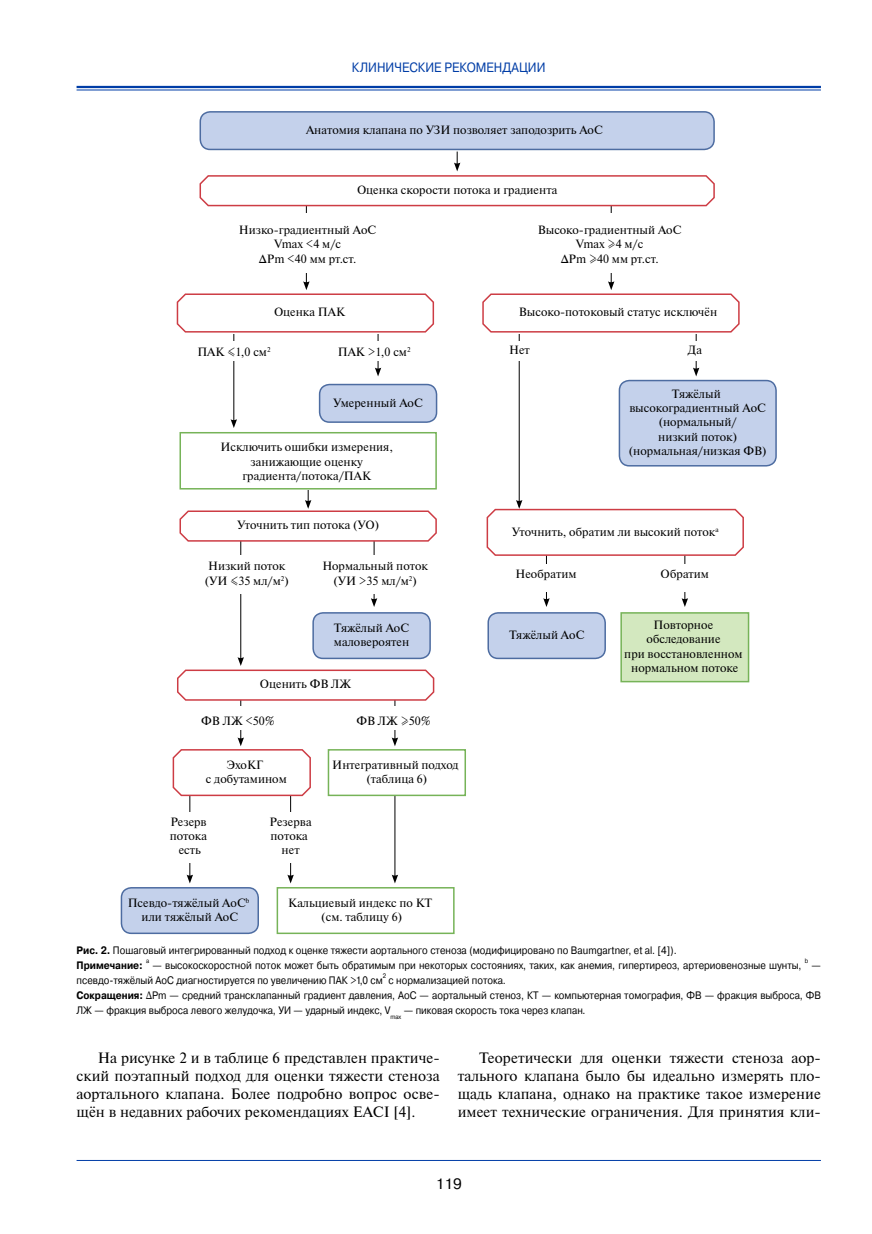
<style>
.page{position:relative;width:872px;height:1234px;background:#fff}
.page>*{position:absolute;margin:0;border:0;box-sizing:border-box;transform-origin:0 0}
.t1{font:15px/18px "Newton";color:#000;text-align:justify}
.t2{font:15px "Pragmatica";color:#000}
.t3{font:13.5px "Pragmatica";color:#003da6;scale:.89 1}
.t4{font:12px/14.4px "Newton";color:#000;text-align:center}
.t5{font:10.8px/15px "Pragmatica";color:#000;scale:.89 1}
.t6{font:6.45px "Pragmatica";color:#000;scale:.89 1}
.s1{font-weight:700}
</style>
<div class="page">
<hr style="left:77px;top:1159px;width:744px;height:1px;background:#003da6">
<svg style="left:77px;top:88px;width:744px;height:2px"></svg>
<hr style="left:77px;top:86px;width:744px;height:2px;background:#003da6">
<hr style="left:77px;top:90px;width:744px;height:1px;background:#003da6">
<hr style="left:306px;top:205px;width:1px;height:78px;background:#000">
<hr style="left:233px;top:334px;width:1px;height:87px;background:#000">
<svg style="left:231px;top:419px;width:6px;height:9px"></svg>
<hr style="left:240px;top:539px;width:1px;height:120px;background:#000">
<hr style="left:240px;top:698px;width:1px;height:41px;background:#000">
<hr style="left:189px;top:781px;width:1px;height:95px;background:#000">
<svg style="left:187px;top:874px;width:6px;height:9px"></svg>
<hr style="left:546px;top:555px;width:1px;height:45px;background:#000">
<svg style="left:543px;top:598px;width:6px;height:9px"></svg>
<hr style="left:519px;top:334px;width:1px;height:172px;background:#000">
<hr style="left:378px;top:334px;width:1px;height:36px;background:#000">
<svg style="left:375px;top:367px;width:6px;height:9px"></svg>
<hr style="left:374px;top:540px;width:1px;height:60px;background:#000">
<svg style="left:371px;top:598px;width:6px;height:9px"></svg>
<hr style="left:684px;top:555px;width:1px;height:45px;background:#000">
<svg style="left:681px;top:598px;width:7px;height:9px"></svg>
<hr style="left:308px;top:471px;width:1px;height:35px;background:#000">
<hr style="left:696px;top:334px;width:1px;height:36px;background:#000">
<svg style="left:693px;top:367px;width:6px;height:9px"></svg>
<hr style="left:611px;top:205px;width:1px;height:78px;background:#000">
<div style="left:227px;top:213px;width:159px;height:60px;background:#fff"></div>
<div style="left:177px;top:341px;width:119px;height:20px;background:#fff"></div>
<div style="left:181px;top:555px;width:119px;height:38px;background:#fff"></div>
<div style="left:197px;top:705px;width:88px;height:24px;background:#fff"></div>
<div style="left:150px;top:812px;width:79px;height:50px;background:#fff"></div>
<div style="left:497px;top:564px;width:99px;height:28px;background:#fff"></div>
<div style="left:498px;top:341px;width:42px;height:20px;background:#fff"></div>
<div style="left:318px;top:341px;width:119px;height:20px;background:#fff"></div>
<div style="left:316px;top:555px;width:119px;height:38px;background:#fff"></div>
<div style="left:635px;top:564px;width:99px;height:28px;background:#fff"></div>
<div style="left:675px;top:341px;width:42px;height:20px;background:#fff"></div>
<div style="left:531px;top:213px;width:159px;height:60px;background:#fff"></div>
<svg style="left:276px;top:612px;width:474px;height:321px"></svg>
<svg style="left:199px;top:151px;width:516px;height:56px"></svg>
<svg style="left:176px;top:281px;width:259px;height:52px"></svg>
<svg style="left:179px;top:500px;width:258px;height:42px"></svg>
<svg style="left:177px;top:657px;width:258px;height:44px"></svg>
<svg style="left:172px;top:737px;width:140px;height:59px"></svg>
<svg style="left:486px;top:500px;width:258px;height:56px"></svg>
<svg style="left:482px;top:281px;width:258px;height:52px"></svg>
<div style="left:180px;top:432px;width:256px;height:57px;background:#fff"></div>
<div style="left:179px;top:432px;width:258px;height:57px;border:2px solid #76b358"></div>
<div style="left:328px;top:749px;width:138px;height:47px;background:#fff;border:2px solid #76b358"></div>
<div style="left:200px;top:112px;width:514px;height:37px;background:#c4d1eb;border-radius:10px"></div>
<div style="left:199px;top:111px;width:516px;height:39px;border:2px solid #4d6ca1;border-radius:10px"></div>
<div style="left:319px;top:384px;width:117px;height:38px;background:#c4d1eb;border-radius:10px"></div>
<div style="left:319px;top:384px;width:118px;height:39px;border:2px solid #4d6ca1;border-radius:10px"></div>
<div style="left:313px;top:612px;width:117px;height:46px;background:#c4d1eb;border-radius:10px"></div>
<div style="left:312px;top:612px;width:119px;height:47px;border:2px solid #4d6ca1;border-radius:10px"></div>
<div style="left:121px;top:887px;width:137px;height:46px;background:#c4d1eb;border-radius:10px"></div>
<div style="left:121px;top:886px;width:138px;height:47px;border:2px solid #4d6ca1;border-radius:10px"></div>
<div style="left:488px;top:612px;width:117px;height:46px;background:#c4d1eb;border-radius:10px"></div>
<div style="left:487px;top:612px;width:119px;height:47px;border:2px solid #4d6ca1;border-radius:10px"></div>
<div style="left:619px;top:380px;width:157px;height:85px;background:#c4d1eb;border-radius:10px"></div>
<div style="left:618px;top:380px;width:159px;height:86px;border:2px solid #4d6ca1;border-radius:10px"></div>
<p class="t3" style="left:352px;top:57px;width:219px">КЛИНИЧЕСКИЕ РЕКОМЕНДАЦИИ</p>
<p class="t3" style="left:389px;top:57px;width:137px">ПЕРЕДОВАЯ СТАТЬЯ</p>
<p class="t4" style="left:306px;top:123px;width:298px">Анатомия клапана по УЗИ позволяет заподозрить АоС</p>
<p class="t4" style="left:357px;top:183px;width:202px">Оценка скорости потока и градиента</p>
<p class="t4" style="left:239px;top:223px;width:139px">Низко-градиентный АоС<br>Vmax &lt;4 м/с<br>ΔPm &lt;40 мм рт.ст.</p>
<p class="t4" style="left:538px;top:223px;width:145px">Высоко-градиентный АоС<br>Vmax ≥4 м/с<br>ΔPm ≥40 мм рт.ст.</p>
<p class="t4" style="left:274px;top:305px;width:73px">Оценка ПАК</p>
<p class="t4" style="left:338px;top:345px;width:74px">ПАК &gt;1,0 см<sup>2</sup></p>
<p class="t4" style="left:333px;top:395px;width:91px">Умеренный АоС</p>
<p class="t4" style="left:519px;top:305px;width:200px">Высоко-потоковый статус исключён</p>
<p class="t4" style="left:197px;top:345px;width:75px">ПАК ≤1,0 см<sup>2</sup></p>
<p class="t4" style="left:509px;top:343px;width:22px">Нет</p>
<p class="t4" style="left:688px;top:343px;width:16px">Да</p>
<p class="t4" style="left:629px;top:386px;width:139px">Тяжёлый высокоградиентный АоС (нормальный/<br>низкий поток) (нормальная/низкая ФВ)</p>
<p class="t4" style="left:220px;top:440px;width:174px">Исключить ошибки измерения, занижающие оценку градиента/потока/ПАК</p>
<p class="t4" style="left:237px;top:518px;width:143px">Уточнить тип потока (УО)</p>
<p class="t4" style="left:322px;top:559px;width:107px">Нормальный поток (УИ &gt;35 мл/м<sup>2</sup>)</p>
<p class="t4" style="left:334px;top:620px;width:77px;text-align:left">Тяжёлый АоС маловероятен</p>
<p class="t4" style="left:260px;top:677px;width:93px">Оценить ФВ ЛЖ</p>
<p class="t4" style="left:201px;top:713px;width:75px">ФВ ЛЖ &lt;50%</p>
<p class="t4" style="left:206px;top:757px;width:82px">ЭхоКГ<br>с добутамином</p>
<p class="t4" style="left:170px;top:814px;width:39px">Резерв потока есть</p>
<p class="t4" style="left:205px;top:559px;width:85px;text-align:left">Низкий поток (УИ ≤35 мл/м<sup>2</sup>)</p>
<p class="t4" style="left:356px;top:713px;width:76px">ФВ ЛЖ ≥50%</p>
<p class="t4" style="left:332px;top:757px;width:128px">Интегративный подход (таблица 6)</p>
<p class="t4" style="left:269px;top:814px;width:44px">Резерва потока нет</p>
<p class="t4" style="left:128px;top:895px;width:123px">Псевдо-тяжёлый АоС<sup>b </sup>или тяжёлый АоС</p>
<p class="t4" style="left:288px;top:895px;width:146px">Кальциевый индекс по КТ (см. таблицу 6)</p>
<p class="t4" style="left:512px;top:524px;width:208px">Уточнить, обратим ли высокий поток<sup>а</sup></p>
<p class="t4" style="left:515px;top:566px;width:63px">Необратим</p>
<p class="t4" style="left:660px;top:566px;width:50px">Обратим</p>
<p class="t4" style="left:509px;top:627px;width:77px">Тяжёлый АоС</p>
<p class="t4" style="left:624px;top:617px;width:120px">Повторное обследование<br>при восстановленном нормальном потоке</p>
<p class="t5" style="left:77px;top:942px;width:676px"><span class="s1">Рис. 2.</span> Пошаговый интегрированный подход к оценке тяжести аортального стеноза (модифицировано по Baumgartner, et al. [4]).<br><span class="s1">Примечание:</span></p>
<p class="t6" style="left:804px;top:955px;width:5px">b</p>
<p class="t6" style="left:146px;top:955px;width:5px">а</p>
<p class="t5" style="left:152px;top:957px;width:730px">— высокоскоростной поток может быть обратимым при некоторых состояниях, таких, как анемия, гипертиреоз, артериовенозные шунты,</p>
<p class="t5" style="left:811px;top:957px;width:12px">—</p>
<p class="t6" style="left:383px;top:970px;width:5px">2</p>
<p class="t5" style="left:77px;top:972px;width:838px;text-indent:312px">с нормализацией потока.<br><span class="s1">Сокращения:</span> ∆Pm — средний трансклапанный градиент давления, АоС — аортальный стеноз, КТ — компьютерная томография, ФВ — фракция выброса, ФВ<br>ЛЖ — фракция выброса левого желудочка, УИ — ударный индекс, V<sub>max</sub> — пиковая скорость тока через клапан.</p>
<p class="t5" style="left:77px;top:972px;width:345px">псевдо-тяжёлый АоС диагностируется по увеличению ПАК &gt;1,0 см</p>
<p class="t1" style="left:77px;top:1048px;width:365px;text-indent:21px">На рисунке 2 и в таблице 6 представлен практиче&shy;ский поэтапный подход для оценки тяжести стеноза аортального клапана. Более подробно вопрос осве&shy;щён в недавних рабочих рекомендациях EACI [4].</p>
<p class="t1" style="left:458px;top:1048px;width:365px;text-indent:21px">Теоретически для оценки тяжести стеноза аор&shy;тального клапана было бы идеально измерять пло&shy;щадь клапана, однако на практике такое измерение имеет технические ограничения. Для принятия кли-</p>
<p class="t2" style="left:436px;top:1172px;width:28px">119</p>
</div>
